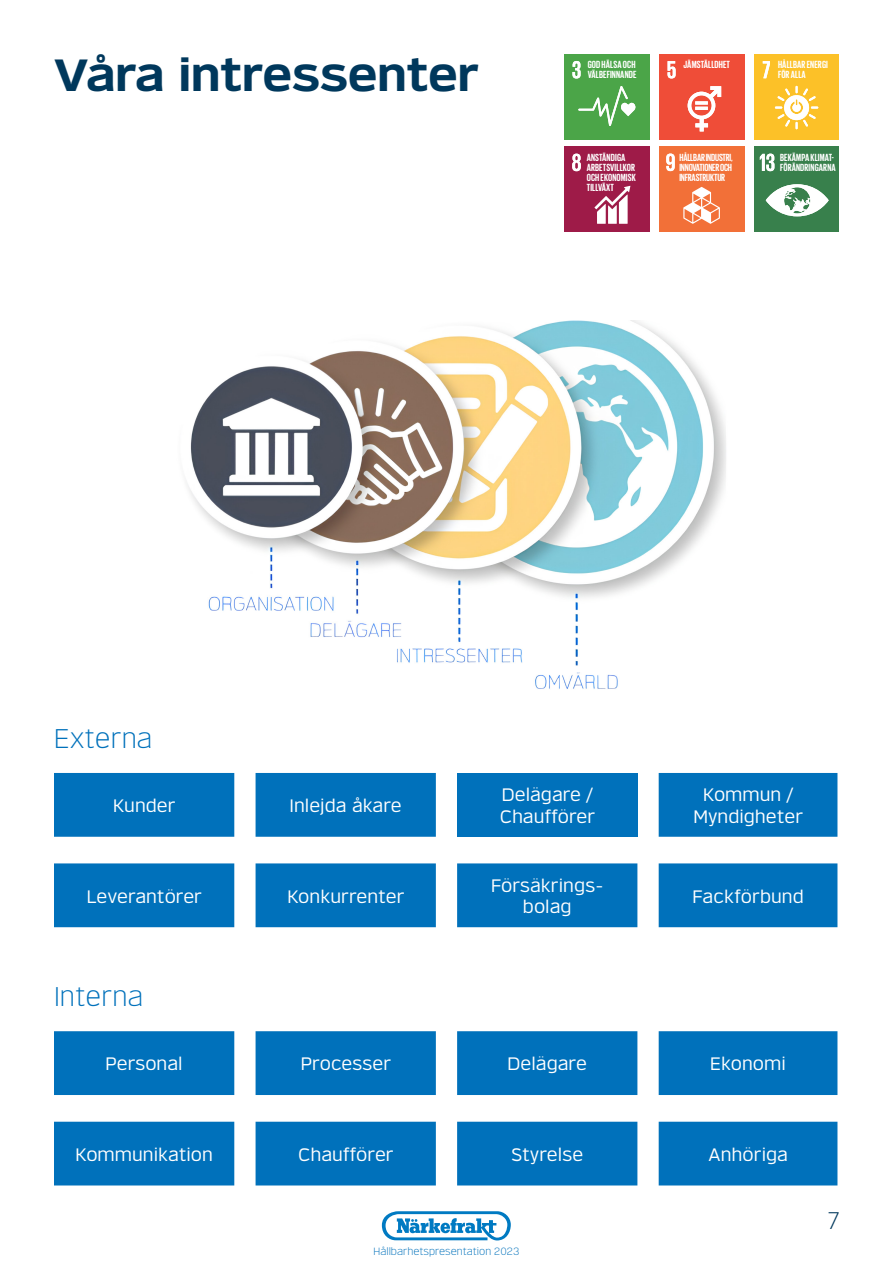
<style>
.page{position:relative;width:893px;height:1263px;background:#fff}
.page>*{position:absolute;margin:0;border:0;box-sizing:border-box;transform-origin:0 0}
.t1{font:700 45px "Verbatim";letter-spacing:-.005em;color:#00385c}
.t2{font:300 27px "Verbatim";color:#0071bb}
.t3{font:300 24px "Verbatim";color:#00385c}
.t4{font:18px "Verbatim";color:#fff}
.t5{font:700 10.5px/10.1px "Giorgio Sans";letter-spacing:.015em;color:#fff}
.t6{font:300 10.5px "Verbatim";color:#0071bb}
</style>
<div class="page">
<svg style="left:382px;top:1211px;width:129px;height:29px"></svg>
<svg style="left:54px;top:773px;width:783px;height:154px;fill:#0071bb"></svg>
<div style="left:457px;top:773px;width:180px;height:64px;background:#0071bb"></div>
<svg style="left:54px;top:1031px;width:783px;height:154px;fill:#0071bb"></svg>
<div style="left:659px;top:147px;width:85px;height:85px;background:#f27038"></div>
<svg style="left:683px;top:187px;width:37px;height:37px"></svg>
<svg style="left:666px;top:154px;width:9px;height:17px"></svg>
<div style="left:754px;top:54px;width:85px;height:85px;background:#fcc128"></div>
<svg style="left:763px;top:61px;width:7px;height:17px"></svg>
<svg style="left:775px;top:86px;width:43px;height:43px"></svg>
<div style="left:659px;top:54px;width:85px;height:85px;background:#ef4d38"></div>
<svg style="left:667px;top:61px;width:9px;height:17px"></svg>
<svg style="left:688px;top:86px;width:33px;height:45px"></svg>
<div style="left:564px;top:54px;width:85px;height:85px;background:#4ba548"></div>
<svg style="left:572px;top:61px;width:9px;height:18px"></svg>
<svg style="left:578px;top:86px;width:57px;height:40px"></svg>
<div style="left:564px;top:147px;width:85px;height:85px;background:#9e1b48"></div>
<svg style="left:572px;top:154px;width:9px;height:17px"></svg>
<svg style="left:594px;top:186px;width:36px;height:38px"></svg>
<div style="left:754px;top:147px;width:85px;height:85px;background:#38804c"></div>
<svg style="left:760px;top:154px;width:14px;height:17px"></svg>
<svg style="left:766px;top:184px;width:63px;height:32px"></svg>
<img style="left:187px;top:320px;width:539px;height:369px">
<p class="t1" style="left:54px;top:47px;width:427px">Våra intressenter</p>
<p class="t5" style="left:588px;top:59px;width:49px">GOD HÄLSA OCH</p>
<p class="t5" style="left:683px;top:59px;width:48px">JÄMSTÄLLDHET</p>
<p class="t5" style="left:588px;top:69px;width:50px">VÄLBEFINNANDE</p>
<p class="t5" style="left:778px;top:59px;width:52px">HÅLLBAR ENERGI<br>FÖR ALLA</p>
<p class="t5" style="left:679px;top:152px;width:55px;text-align:justify">HÅLLBAR INDUSTRI, INNOVATIONER OCH INFRASTRUKTUR</p>
<p class="t5" style="left:587px;top:152px;width:51px">ANSTÄNDIGA<br>ARBETSVILLKOR<br>OCH EKONOMISK<br>TILLVÄXT</p>
<p class="t5" style="left:780px;top:152px;width:57px">BEKÄMPA KLIMAT-<br>FÖRÄNDRINGARNA</p>
<p class="t2" style="left:54px;top:722px;width:100px">Externa</p>
<p class="t4" style="left:113px;top:795px;width:64px">Kunder</p>
<p class="t4" style="left:290px;top:795px;width:114px">Inlejda åkare</p>
<p class="t4" style="left:87px;top:885px;width:117px">Leverantörer</p>
<p class="t4" style="left:287px;top:885px;width:119px">Konkurrenter</p>
<p class="t2" style="left:54px;top:980px;width:90px">Interna</p>
<p class="t4" style="left:502px;top:784px;width:93px">Delägare /</p>
<p class="t4" style="left:500px;top:806px;width:97px">Chaufförer</p>
<p class="t4" style="left:491px;top:874px;width:114px">Försäkrings-</p>
<p class="t4" style="left:523px;top:896px;width:50px">bolag</p>
<p class="t4" style="left:703px;top:784px;width:92px">Kommun /</p>
<p class="t4" style="left:693px;top:806px;width:111px">Myndigheter</p>
<p class="t4" style="left:692px;top:885px;width:113px">Fackförbund</p>
<p class="t4" style="left:106px;top:1053px;width:79px">Personal</p>
<p class="t4" style="left:301px;top:1053px;width:92px">Processer</p>
<p class="t4" style="left:508px;top:1053px;width:81px">Delägare</p>
<p class="t4" style="left:710px;top:1053px;width:77px">Ekonomi</p>
<p class="t4" style="left:75px;top:1143px;width:139px">Kommunikation</p>
<p class="t4" style="left:298px;top:1143px;width:97px">Chaufförer</p>
<p class="t4" style="left:511px;top:1143px;width:74px">Styrelse</p>
<p class="t4" style="left:708px;top:1143px;width:81px">Anhöriga</p>
<p class="t6" style="left:374px;top:1245px;width:147px">Hållbarhetspresentation 2023</p>
<p class="t3" style="left:827px;top:1206px;width:14px">7</p>
</div>
